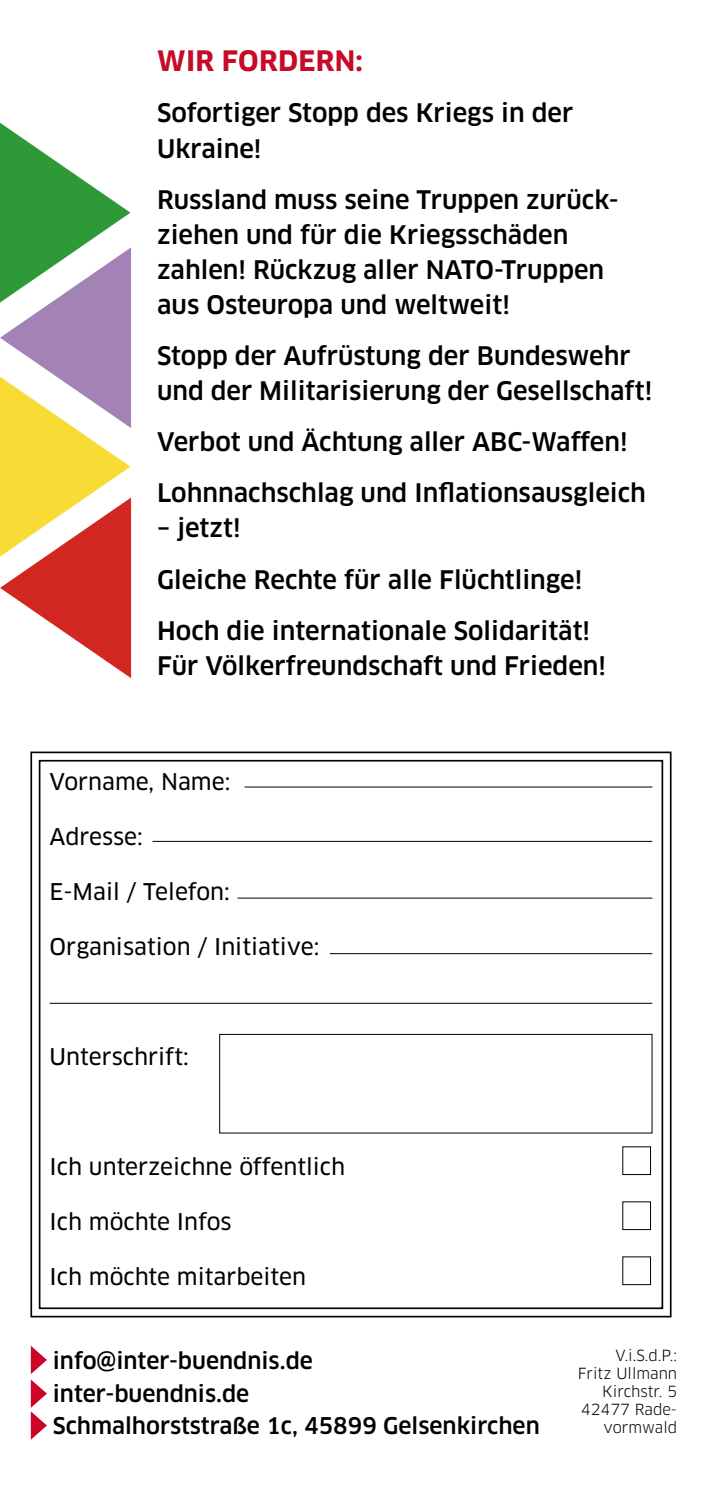
<style>
.page{position:relative;width:702px;height:1489px;background:#fff}
.page>*{position:absolute;margin:0;border:0;box-sizing:border-box;transform-origin:0 0}
.t1{font:700 27.5px "Clan Pro";letter-spacing:.01em;color:#c60a27}
.t2{font:500 25px/35px "Clan Pro";color:#000}
.t3{font:22.5px "Clan Pro News";color:#000}
.t4{font:500 22.5px/32.5px "Clan Pro";color:#000}
.t5{font:15px/18px "Clan Pro";color:#000;text-align:right}
</style>
<div class="page">
<svg style="left:31px;top:1346px;width:16px;height:27px"></svg>
<svg style="left:31px;top:1379px;width:16px;height:60px"></svg>
<svg style="left:0;top:123px;width:131px;height:555px"></svg>
<svg style="left:30px;top:751px;width:642px;height:567px"></svg>
<div style="left:39px;top:759px;width:624px;height:549px;border:2px solid #000"></div>
<p class="t1" style="left:157px;top:45px;width:207px">WIR FORDERN:</p>
<p class="t2" style="left:157px;top:96px;width:417px">Sofortiger Stopp des Kriegs in der<br>Ukraine!</p>
<p class="t2" style="left:157px;top:182px;width:463px">Russland muss seine Truppen zurück&shy;ziehen und für die Kriegsschäden zahlen! Rückzug aller NATO-Truppen aus Osteuropa und weltweit!</p>
<p class="t2" style="left:157px;top:338px;width:496px">Stopp der Aufrüstung der Bundeswehr und der Militarisierung der Gesellschaft!</p>
<p class="t2" style="left:157px;top:416px;width:490px;line-height:51.2px">Verbot und Ächtung aller ABC-Waffen!<br>Lohnnachschlag und Inflationsausgleich</p>
<p class="t2" style="left:157px;top:503px;width:434px;line-height:51.2px">– jetzt!<br>Gleiche Rechte für alle Flüchtlinge!<br>Hoch die internationale Solidarität!</p>
<p class="t2" style="left:157px;top:648px;width:450px">Für Völkerfreundschaft und Frieden!</p>
<p class="t3" style="left:50px;top:768px;width:182px">Vorname, Name:</p>
<p class="t3" style="left:50px;top:823px;width:95px">Adresse:</p>
<p class="t3" style="left:50px;top:878px;width:182px">E-Mail / Telefon:</p>
<p class="t3" style="left:50px;top:933px;width:271px">Organisation / Initiative:</p>
<p class="t3" style="left:50px;top:1043px;width:141px">Unterschrift:</p>
<p class="t3" style="left:50px;top:1153px;width:297px">Ich unterzeichne öffentlich</p>
<p class="t3" style="left:50px;top:1208px;width:183px">Ich möchte Infos</p>
<p class="t3" style="left:50px;top:1263px;width:258px">Ich möchte mitarbeiten</p>
<p class="t4" style="left:53px;top:1344px;width:488px">info@inter-buendnis.de<br>inter-buendnis.de<br>Schmalhorststraße 1c, 45899 Gelsenkirchen</p>
<p class="t5" style="left:577px;top:1346px;width:101px">V.i.S.d.P.:<br>Fritz Ullmann<br>Kirchstr. 5<br>42477 Rade&shy;vormwald</p>
</div>
